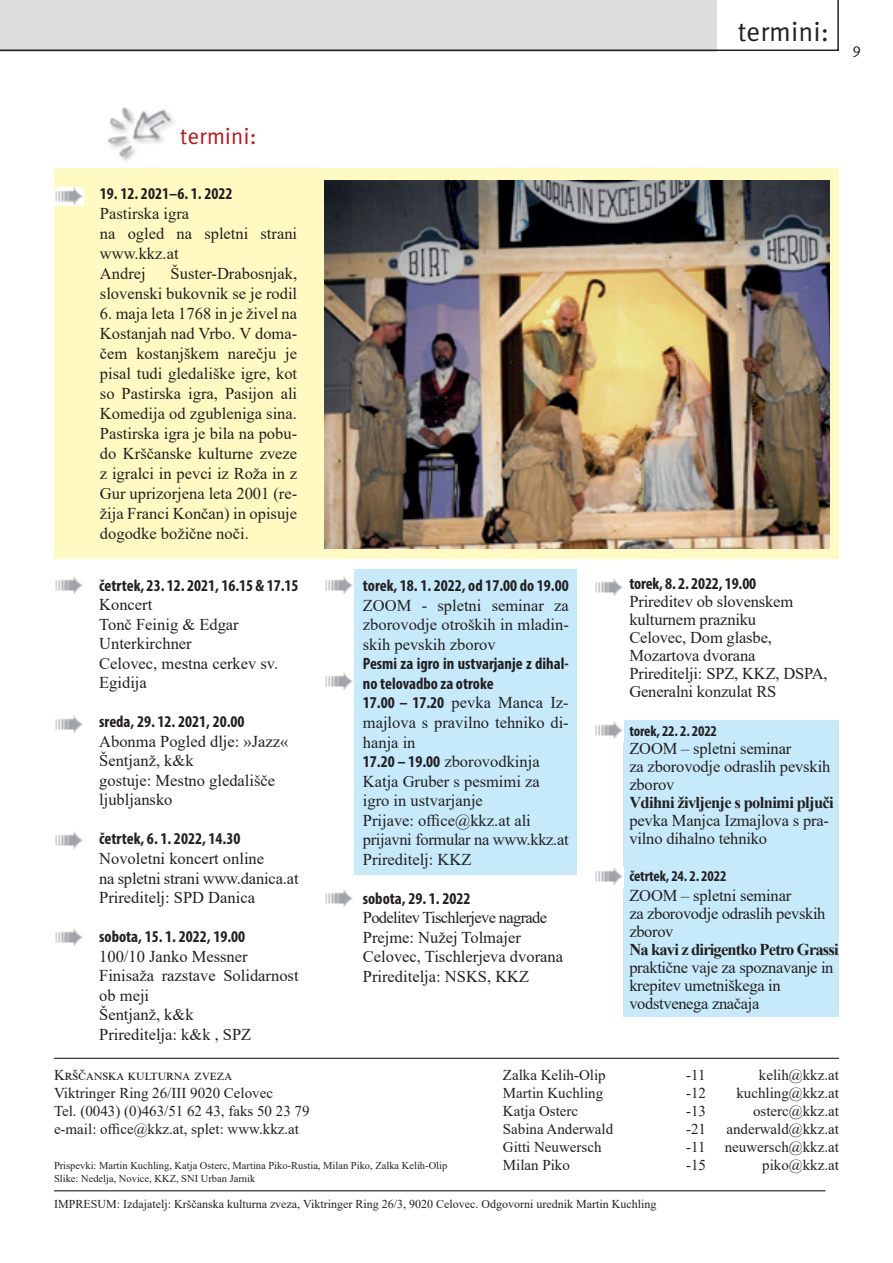
<style>
.page{position:relative;width:893px;height:1263px;background:#fff}
.page>*{position:absolute;margin:0;border:0;box-sizing:border-box;transform-origin:0 0}
.t1{font:27px "Meta Pro Norm";color:#231f20}
.t2{font:22.65px "Meta";letter-spacing:.015em;color:#c4121a}
.t3{font:16.5px/19.5px "Times New Roman";color:#231f20}
.t4{font:700 condensed 16.5px/19.5px "Myriad Pro";color:#231f20}
.t5{font:16.5px/18px "Times New Roman";letter-spacing:-.02em;color:#231f20}
.t6{font:700 16.5px "Times New Roman";letter-spacing:-.04em;color:#231f20}
.t7{font:15px/18px "Times New Roman";color:#231f20}
.t8{font:700 condensed 15px "Myriad Pro";letter-spacing:-.01em;color:#231f20}
.t9{font:15px "Meta Pro Norm";color:#231f20}
.t10{font:12px "Times New Roman";color:#231f20}
.t11{font:10.5px/12.6px "Times New Roman";color:#231f20}
.s1{font-family:"Myriad Pro";font-weight:700;font-stretch:condensed}
</style>
<div class="page">
<svg style="left:0;top:0;width:839px;height:51px;background:#dbdbdd"></svg>
<div style="left:54px;top:168px;width:785px;height:390px;background:#fffac1"></div>
<div style="left:354px;top:569px;width:222px;height:306px;background:#c6eafa"></div>
<div style="left:623px;top:720px;width:216px;height:296px;background:#c6eafa"></div>
<hr style="left:54px;top:1190px;width:771px;height:1px;background:#231f20">
<hr style="left:54px;top:1058px;width:785px;height:1px;background:#231f20">
<img style="left:54px;top:187px;width:29px;height:19px">
<img style="left:55px;top:576px;width:28px;height:18px">
<img style="left:55px;top:715px;width:28px;height:18px">
<img style="left:55px;top:831px;width:28px;height:18px">
<img style="left:55px;top:928px;width:28px;height:18px">
<img style="left:325px;top:576px;width:28px;height:18px">
<img style="left:325px;top:672px;width:28px;height:18px">
<img style="left:595px;top:578px;width:28px;height:18px">
<img style="left:325px;top:889px;width:28px;height:18px">
<img style="left:595px;top:867px;width:29px;height:21px">
<img style="left:595px;top:721px;width:29px;height:21px">
<img style="left:107px;top:107px;width:67px;height:54px">
<img style="left:324px;top:181px;width:505px;height:368px">
<h1 class="t1" style="left:738px;top:11px;width:93px">termini:</h1>
<p class="t9" style="left:852px;top:37px;width:10px">9</p>
<h2 class="t2" style="left:180px;top:123px;width:78px">termini:</h2>
<p class="t4" style="left:100px;top:184px;width:134px">19. 12. 2021–6. 1. 2022</p>
<p class="t3" style="left:100px;top:203px;width:199px;line-height:20px">Pastirska igra<br>na ogled na spletni strani www.kkz.at<br>Andrej</p>
<p class="t3" style="left:100px;top:263px;width:199px;line-height:20px;text-align:right">Šuster-Drabosnjak,<br>slovenski bukovnik se je rodil</p>
<p class="t3" style="left:100px;top:303px;width:199px;line-height:20px;text-align:justify">6. maja leta 1768 in je živel na Kostanjah nad Vrbo. V doma&shy;čem kostanjškem narečju je pisal tudi gledališke igre, kot so Pastirska igra, Pasijon ali Komedija od zgubleniga sina.<br>Pastirska igra je bila na pobu&shy;do Krščanske kulturne zveze z igralci in pevci iz Roža in z Gur uprizorjena leta 2001 (re&shy;žija Franci Končan) in opisuje dogodke božične noči.</p>
<p class="t4" style="left:99px;top:575px;width:201px">četrtek, 23. 12. 2021, 16.15 &amp; 17.15</p>
<p class="t3" style="left:99px;top:595px;width:180px">Koncert<br>Tonč Feinig &amp; Edgar<br>Unterkirchner<br>Celovec, mestna cerkev sv.<br>Egidija</p>
<p class="t4" style="left:99px;top:712px;width:147px">sreda, 29. 12. 2021, 20.00</p>
<p class="t3" style="left:99px;top:731px;width:191px">Abonma Pogled dlje: »Jazz«<br>Šentjanž, k&amp;k<br>gostuje: Mestno gledališče ljubljansko</p>
<p class="t4" style="left:99px;top:829px;width:143px">četrtek, 6. 1. 2022, 14.30</p>
<p class="t3" style="left:99px;top:848px;width:201px">Novoletni koncert online<br>na spletni strani www.danica.at<br>Prireditelj: SPD Danica</p>
<p class="t4" style="left:99px;top:926px;width:148px">sobota, 15. 1. 2022, 19.00</p>
<p class="t3" style="left:99px;top:946px;width:201px">100/10 Janko Messner<br>Finisaža razstave Solidarnost ob meji<br>Šentjanž, k&amp;k<br>Prireditelja: k&amp;k , SPZ</p>
<p class="t4" style="left:363px;top:576px;width:207px">torek, 18. 1. 2022, od 17.00 do 19.00</p>
<p class="t3" style="left:363px;top:595px;width:207px;text-align:justify">ZOOM - spletni seminar za zborovodje otroških in mladin&shy;skih pevskih zborov</p>
<p class="t4" style="left:363px;top:654px;width:207px">Pesmi za igro in ustvarjanje z dihal&shy;no telovadbo za otroke</p>
<p class="t3" style="left:363px;top:693px;width:207px"><span class="s1">17.00 – 17.20</span> pevka Manca Iz&shy;majlova s pravilno tehniko di&shy;hanja in<br><span class="s1">17.20 – 19.00</span> zborovodkinja<br>Katja Gruber s pesmimi za igro in ustvarjanje<br>Prijave: office@kkz.at ali prijavni formular na www.kkz.at<br>Prireditelj: KKZ</p>
<p class="t4" style="left:363px;top:888px;width:109px">sobota, 29. 1. 2022</p>
<p class="t3" style="left:363px;top:907px;width:202px">Podelitev Tischlerjeve nagrade<br>Prejme: Nužej Tolmajer<br>Celovec, Tischlerjeva dvorana<br>Prireditelja: NSKS, KKZ</p>
<p class="t4" style="left:629px;top:573px;width:128px">torek, 8. 2. 2022, 19.00</p>
<p class="t3" style="left:629px;top:592px;width:200px;line-height:18px">Prireditev ob slovenskem kulturnem prazniku<br>Celovec, Dom glasbe,<br>Mozartova dvorana<br>Prireditelji: SPZ, KKZ, DSPA,<br>Generalni konzulat RS</p>
<p class="t8" style="left:629px;top:721px;width:89px">torek, 22. 2. 2022</p>
<p class="t3" style="left:629px;top:738px;width:202px;line-height:18px">ZOOM – spletni seminar<br>za zborovodje odraslih pevskih zborov</p>
<p class="t6" style="left:629px;top:790px;width:206px">Vdihni življenje s polnimi pljuči</p>
<p class="t3" style="left:629px;top:810px;width:201px;line-height:18px">pevka Manjca Izmajlova s pra&shy;vilno dihalno tehniko</p>
<p class="t8" style="left:629px;top:867px;width:99px">četrtek, 24. 2. 2022</p>
<p class="t5" style="left:629px;top:885px;width:198px">ZOOM – spletni seminar<br>za zborovodje odraslih pevskih zborov</p>
<p class="t6" style="left:629px;top:937px;width:211px">Na kavi z dirigentko Petro Grassi</p>
<p class="t5" style="left:629px;top:957px;width:206px">praktične vaje za spoznavanje in krepitev umetniškega in vodstvenega značaja</p>
<p class="t7" style="left:54px;top:1066px;width:257px">KRŠČANSKA KULTURNA ZVEZA<br>Viktringer Ring 26/III 9020 Celovec<br>Tel. (0043) (0)463/51 62 43, faks 50 23 79 e-mail: office@kkz.at, splet: www.kkz.at</p>
<p class="t11" style="left:54px;top:1159px;width:395px">Prispevki: Martin Kuchling, Katja Osterc, Martina Piko-Rustia, Milan Piko, Zalka Kelih-Olip<br>Slike: Nedelja, Novice, KKZ, SNI Urban Jarnik</p>
<p class="t10" style="left:54px;top:1195px;width:604px">IMPRESUM: Izdajatelj: Krščanska kulturna zveza, Viktringer Ring 26/3, 9020 Celovec. Odgovorni urednik Martin Kuchling</p>
<p class="t7" style="left:503px;top:1066px;width:104px">Zalka Kelih-Olip</p>
<p class="t7" style="left:686px;top:1066px;width:21px">-11</p>
<p class="t7" style="left:759px;top:1066px;width:82px">kelih@kkz.at</p>
<p class="t7" style="left:503px;top:1084px;width:102px">Martin Kuchling</p>
<p class="t7" style="left:686px;top:1084px;width:21px">-12</p>
<p class="t7" style="left:736px;top:1084px;width:104px">kuchling@kkz.at</p>
<p class="t7" style="left:503px;top:1102px;width:77px">Katja Osterc</p>
<p class="t7" style="left:686px;top:1102px;width:21px">-13</p>
<p class="t7" style="left:753px;top:1102px;width:87px">osterc@kkz.at</p>
<p class="t7" style="left:503px;top:1120px;width:112px">Sabina Anderwald</p>
<p class="t7" style="left:686px;top:1120px;width:21px">-21</p>
<p class="t7" style="left:726px;top:1120px;width:114px">anderwald@kkz.at</p>
<p class="t7" style="left:503px;top:1138px;width:100px">Gitti Neuwersch</p>
<p class="t7" style="left:686px;top:1138px;width:21px">-11</p>
<p class="t7" style="left:725px;top:1138px;width:116px">neuwersch@kkz.at</p>
<p class="t7" style="left:503px;top:1156px;width:69px">Milan Piko</p>
<p class="t7" style="left:686px;top:1156px;width:21px">-15</p>
<p class="t7" style="left:762px;top:1156px;width:78px">piko@kkz.at</p>
</div>
